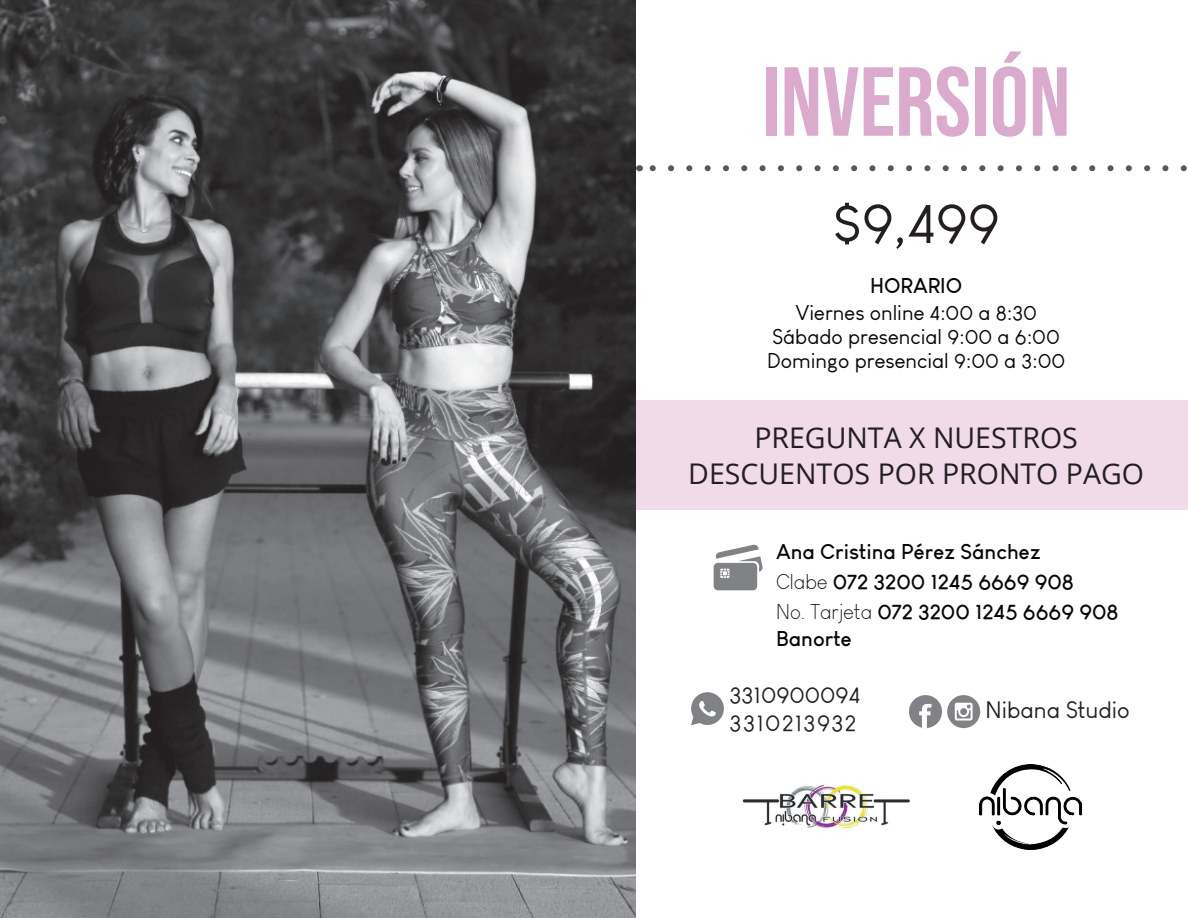
<style>
.page{position:relative;width:1188px;height:918px;background:#fff}
.page>*{position:absolute;margin:0;border:0;box-sizing:border-box;transform-origin:0 0}
.t1{font:97.8px "Bebas Neue";color:#dbabce}
.t2{font:57px "Louis George Cafe";color:#231f20}
.t3{font:28.5px/36px "Open Sans";color:#231f20;text-align:center}
.t4{font:23.4px/28px "Louis George Cafe";letter-spacing:.03em;color:#231f20}
.t5{font:23.4px "Louis George Cafe";color:#231f20}
.t6{font:700 21px/30px "Louis George Cafe";color:#050609}
.t7{font:21px/24px "Louis George Cafe";color:#050609;text-align:center}
.s1{font-weight:300}
</style>
<div class="page">
<div style="left:576px;top:401px;width:612px;height:109px;background:#f1dbea"></div>
<svg style="left:649px;top:165px;width:538px;height:6px"></svg>
<svg style="left:909px;top:695px;width:33px;height:33px"></svg>
<div style="left:947px;top:695px;width:33px;height:33px;background:#808285;border-radius:50%"></div>
<svg style="left:955px;top:703px;width:18px;height:18px"></svg>
<svg style="left:691px;top:692px;width:33px;height:34px"></svg>
<img style="left:0;top:0;width:636px;height:918px">
<div style="left:714px;top:563px;width:43px;height:27px;background:#808285;border-radius:4px"></div>
<svg style="left:715px;top:544px;width:48px;height:34px"></svg>
<img style="left:742px;top:784px;width:168px;height:46px">
<img style="left:980px;top:764px;width:102px;height:85px">
<h1 class="t1" style="left:762px;top:47px;width:310px">INVERSIÓN</h1>
<h2 class="t2" style="left:833px;top:189px;width:169px">$9,499</h2>
<p class="t6" style="left:870px;top:270px;width:93px">HORARIO</p>
<p class="t7" style="left:767px;top:301px;width:300px">Viernes online 4:00 a 8:30<br>Sábado presencial 9:00 a 6:00<br>Domingo presencial 9:00 a 3:00</p>
<h3 class="t3" style="left:688px;top:419px;width:457px">PREGUNTA X NUESTROS<br>DESCUENTOS POR PRONTO PAGO</h3>
<p class="t6" style="left:776px;top:536px;width:344px">Ana Cristina Pérez Sánchez<br><span class="s1">Clabe</span> 072 3200 1245 6669 908<br><span class="s1">No. Tarjeta</span> 072 3200 1245 6669 908</p>
<p class="t6" style="left:776px;top:623px;width:77px">Banorte</p>
<p class="t4" style="left:730px;top:681px;width:132px">3310900094<br>3310213932</p>
<p class="t5" style="left:986px;top:696px;width:146px">Nibana Studio</p>
</div>
